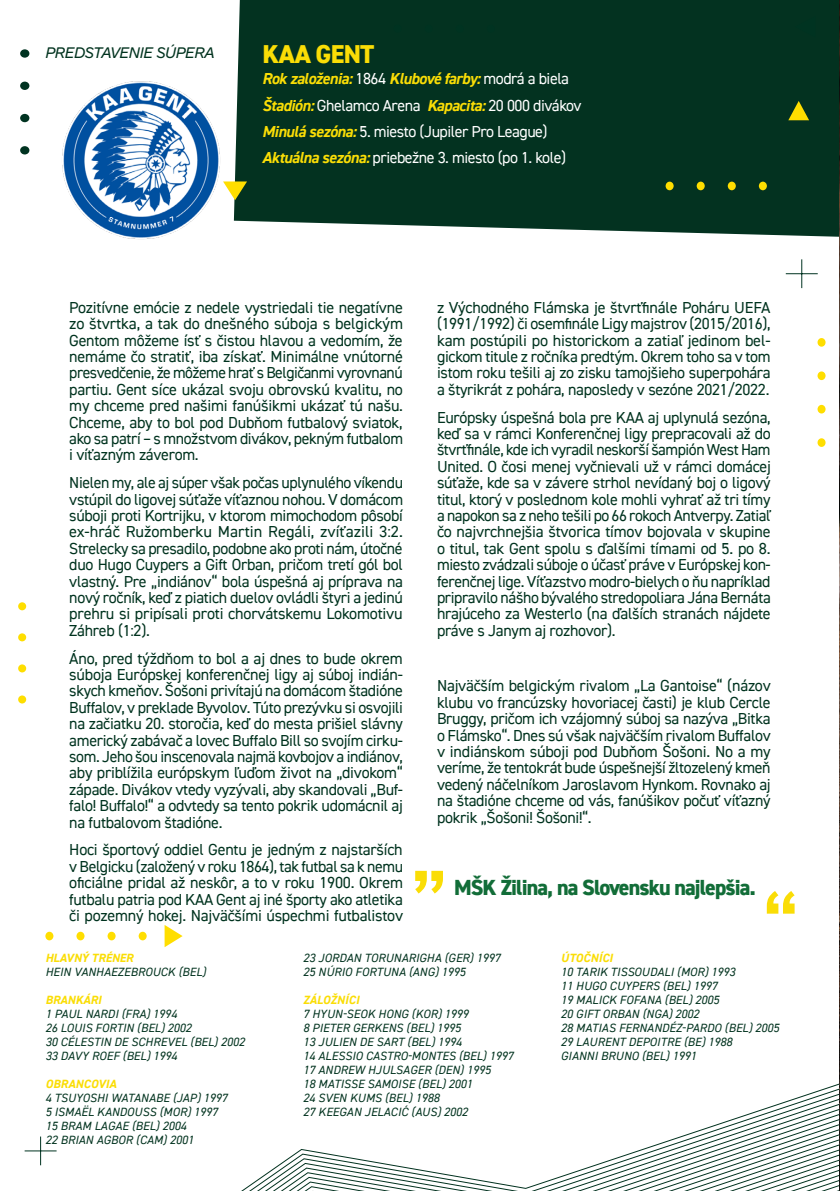
<style>
.page{position:relative;width:840px;height:1191px;background:#fff}
.page>*{position:absolute;margin:0;border:0;box-sizing:border-box;transform-origin:0 0}
.t1{font:800 26px "DIN2014";letter-spacing:-.03em;color:#fadd06}
.t2{font:800 22px "DIN2014";letter-spacing:-.04em;color:#126d38}
.Body_text____no_tab{font:16px/16.4px "DIN2014";letter-spacing:-.02em;color:#00331f;text-align:justify}
.t3{font:16px "DIN2014";letter-spacing:-.03em;color:#fff}
.t4{font:italic 700 16px "DIN2014";letter-spacing:-.03em;color:#fadd06}
.t5{font:italic 16px "ARS Maquette Pro";letter-spacing:-.04em;color:#02331f}
.t6{font:italic 12px "DIN2014";letter-spacing:.01em;color:#02331f}
.t7{font:italic 700 12px "DIN2014";letter-spacing:.01em;color:#fadd06}
.s1{font-weight:400;font-style:normal;color:#fff}
.s2{font-weight:700;font-style:italic;color:#fadd06}
</style>
<div class="page">
<div style="left:234px;top:0;width:604px;height:237px;background:#033220"></div>
<svg style="left:241px;top:1084px;width:597px;height:107px"></svg>
<div style="left:20px;top:146px;width:9px;height:8px;background:#003321;border-radius:50%"></div>
<div style="left:20px;top:114px;width:9px;height:8px;background:#003321;border-radius:50%"></div>
<div style="left:20px;top:82px;width:9px;height:8px;background:#003321;border-radius:50%"></div>
<div style="left:20px;top:49px;width:9px;height:9px;background:#003321;border-radius:50%"></div>
<svg style="left:227px;top:181px;width:20px;height:19px"></svg>
<hr style="left:785px;top:273px;width:32px;height:1px;background:#003321">
<svg style="left:794px;top:16px;width:20px;height:22px"></svg>
<svg style="left:415px;top:871px;width:27px;height:22px"></svg>
<svg style="left:766px;top:891px;width:28px;height:22px"></svg>
<div style="left:817px;top:338px;width:8px;height:9px;background:#ffde00;border-radius:50%"></div>
<div style="left:817px;top:371px;width:8px;height:9px;background:#ffde00;border-radius:50%"></div>
<div style="left:817px;top:405px;width:8px;height:8px;background:#ffde00;border-radius:50%"></div>
<div style="left:817px;top:438px;width:8px;height:9px;background:#ffde00;border-radius:50%"></div>
<div style="left:665px;top:182px;width:8px;height:8px;background:#ffde00;border-radius:50%"></div>
<div style="left:696px;top:182px;width:8px;height:8px;background:#ffde00;border-radius:50%"></div>
<div style="left:727px;top:182px;width:8px;height:8px;background:#ffde00;border-radius:50%"></div>
<div style="left:758px;top:182px;width:8px;height:8px;background:#ffde00;border-radius:50%"></div>
<div style="left:45px;top:931px;width:8px;height:9px;background:#ffde00;border-radius:50%"></div>
<div style="left:76px;top:931px;width:8px;height:9px;background:#ffde00;border-radius:50%"></div>
<div style="left:107px;top:931px;width:8px;height:9px;background:#ffde00;border-radius:50%"></div>
<div style="left:139px;top:931px;width:8px;height:9px;background:#ffde00;border-radius:50%"></div>
<svg style="left:787px;top:101px;width:21px;height:19px"></svg>
<svg style="left:164px;top:925px;width:18px;height:22px"></svg>
<div style="left:18px;top:602px;width:8px;height:8px;background:#fede00;border-radius:50%"></div>
<div style="left:18px;top:633px;width:8px;height:8px;background:#fede00;border-radius:50%"></div>
<div style="left:18px;top:664px;width:8px;height:8px;background:#fede00;border-radius:50%"></div>
<div style="left:18px;top:695px;width:8px;height:8px;background:#fede00;border-radius:50%"></div>
<svg style="left:40px;top:1136px;width:1px;height:29px"></svg>
<hr style="left:25px;top:1150px;width:32px;height:1px;background:#003321">
<div style="left:393px;top:25px;width:8px;height:8px;background:#003321;border-radius:50%"></div>
<div style="left:424px;top:25px;width:8px;height:8px;background:#003321;border-radius:50%"></div>
<div style="left:455px;top:25px;width:8px;height:8px;background:#003321;border-radius:50%"></div>
<div style="left:486px;top:25px;width:8px;height:8px;background:#003321;border-radius:50%"></div>
<img style="left:838px;top:1px;width:1px;height:1186px">
<img style="left:62px;top:81px;width:165px;height:158px">
<p class="t5" style="left:45px;top:42px;width:171px">PREDSTAVENIE SÚPERA</p>
<p class="t1" style="left:262px;top:37px;width:113px">KAA GENT</p>
<p class="t4" style="left:262px;top:68px;width:308px">Rok založenia: <span class="s1">1864</span> Klubové farby: <span class="s1">modrá a biela</span></p>
<p class="t3" style="left:262px;top:95px;width:321px"><span class="s2">Štadión:</span> Ghelamco Arena <span class="s2">Kapacita:</span> 20 000 divákov</p>
<p class="t3" style="left:262px;top:121px;width:287px"><span class="s2">Minulá sezóna:</span> 5. miesto (Jupiler Pro League)</p>
<p class="t3" style="left:262px;top:147px;width:305px"><span class="s2">Aktuálna sezóna:</span> priebežne 3. miesto (po 1. kole)</p>
<p class="Body_text____no_tab" style="left:69px;top:299px;width:335px">Pozitívne emócie z nedele vystriedali tie negatívne zo štvrtka, a tak do dnešného súboja s belgickým Gentom môžeme ísť s čistou hlavou a vedomím, že nemáme čo stratiť, iba získať. Minimálne vnútorné presvedčenie, že môžeme hrať s Belgičanmi vyrovnanú partiu. Gent síce ukázal svoju obrovskú kvalitu, no my chceme pred našimi fanúšikmi ukázať tú našu.<br>Chceme, aby to bol pod Dubňom futbalový sviatok, ako sa patrí – s množstvom divákov, pekným futbalom i víťazným záverom.</p>
<p class="Body_text____no_tab" style="left:69px;top:474px;width:335px">Nielen my, ale aj súper však počas uplynulého víkendu vstúpil do ligovej súťaže víťaznou nohou. V domácom súboji proti Kortrijku, v ktorom mimochodom pôsobí ex-hráč Ružomberku Martin Regáli, zvíťazili 3:2.<br>Strelecky sa presadilo, podobne ako proti nám, útočné duo Hugo Cuypers a Gift Orban, pričom tretí gól bol vlastný. Pre „indiánov“ bola úspešná aj príprava na nový ročník, keď z piatich duelov ovládli štyri a jedinú prehru si pripísali proti chorvátskemu Lokomotivu Záhreb (1:2).</p>
<p class="Body_text____no_tab" style="left:69px;top:649px;width:335px">Áno, pred týždňom to bol a aj dnes to bude okrem súboja Európskej konferenčnej ligy aj súboj indián&shy;skych kmeňov. Šošoni privítajú na domácom štadióne Buffalov, v preklade Byvolov. Túto prezývku si osvojili na začiatku 20. storočia, keď do mesta prišiel slávny americký zabávač a lovec Buffalo Bill so svojím cirku&shy;som. Jeho šou inscenovala najmä kovbojov a indiánov, aby priblížila európskym ľuďom život na „divokom“ západe. Divákov vtedy vyzývali, aby skandovali „Buf&shy;falo! Buffalo!“ a odvtedy sa tento pokrik udomácnil aj na futbalovom štadióne.</p>
<p class="Body_text____no_tab" style="left:69px;top:841px;width:335px">Hoci športový oddiel Gentu je jedným z najstarších v Belgicku (založený v roku 1864), tak futbal sa k nemu oficiálne pridal až neskôr, a to v roku 1900. Okrem futbalu patria pod KAA Gent aj iné športy ako atletika či pozemný hokej. Najväčšími úspechmi futbalistov</p>
<p class="Body_text____no_tab" style="left:437px;top:299px;width:335px">z Východného Flámska je štvrťfinále Poháru UEFA (1991/1992) či osemfinále Ligy majstrov (2015/2016), kam postúpili po historickom a zatiaľ jedinom bel&shy;gickom titule z ročníka predtým. Okrem toho sa v tom istom roku tešili aj zo zisku tamojšieho superpohára a štyrikrát z pohára, naposledy v sezóne 2021/2022.</p>
<p class="Body_text____no_tab" style="left:437px;top:408px;width:335px">Európsky úspešná bola pre KAA aj uplynulá sezóna, keď sa v rámci Konferenčnej ligy prepracovali až do štvrťfinále, kde ich vyradil neskorší šampión West Ham United. O čosi menej vyčnievali už v rámci domácej súťaže, kde sa v závere strhol nevídaný boj o ligový titul, ktorý v poslednom kole mohli vyhrať až tri tímy a napokon sa z neho tešili po 66 rokoch Antverpy. Zatiaľ čo najvrchnejšia štvorica tímov bojovala v skupine o titul, tak Gent spolu s ďalšími tímami od 5. po 8. miesto zvádzali súboje o účasť práve v Európskej kon&shy;ferenčnej lige. Víťazstvo modro-bielych o ňu napríklad pripravilo nášho bývalého stredopoliara Jána Bernáta hrajúceho za Westerlo (na ďalších stranách nájdete práve s Janym aj rozhovor).</p>
<p class="Body_text____no_tab" style="left:437px;top:677px;width:335px">Najväčším belgickým rivalom „La Gantoise“ (názov klubu vo francúzsky hovoriacej časti) je klub Cercle Bruggy, pričom ich vzájomný súboj sa nazýva „Bitka o Flámsko“. Dnes sú však najväčším rivalom Buffalov v indiánskom súboji pod Dubňom Šošoni. No a my veríme, že tentokrát bude úspešnejší žltozelený kmeň vedený náčelníkom Jaroslavom Hynkom. Rovnako aj na štadióne chceme od vás, fanúšikov počuť víťazný pokrik „Šošoni! Šošoni!“.</p>
<p class="t2" style="left:454px;top:873px;width:303px">MŠK Žilina, na Slovensku najlepšia.</p>
<p class="t7" style="left:45px;top:950px;width:89px">HLAVNÝ TRÉNER</p>
<p class="t6" style="left:45px;top:964px;width:162px">HEIN VANHAEZEBROUCK (BEL)</p>
<p class="t7" style="left:45px;top:992px;width:57px">BRANKÁRI</p>
<p class="t6" style="left:45px;top:1006px;width:133px">1 PAUL NARDI (FRA) 1994</p>
<p class="t6" style="left:45px;top:1020px;width:148px">26 LOUIS FORTIN (BEL) 2002</p>
<p class="t6" style="left:45px;top:1034px;width:201px">30 CÉLESTIN DE SCHREVEL (BEL) 2002</p>
<p class="t6" style="left:45px;top:1048px;width:133px">33 DAVY ROEF (BEL) 1994</p>
<p class="t7" style="left:45px;top:1076px;width:72px">OBRANCOVIA</p>
<p class="t6" style="left:45px;top:1090px;width:183px">4 TSUYOSHI WATANABE (JAP) 1997</p>
<p class="t6" style="left:45px;top:1104px;width:174px">5 ISMAËL KANDOUSS (MOR) 1997</p>
<p class="t6" style="left:45px;top:1118px;width:142px">15 BRAM LAGAE (BEL) 2004</p>
<p class="t6" style="left:45px;top:1132px;width:150px">22 BRIAN AGBOR (CAM) 2001</p>
<p class="t6" style="left:303px;top:950px;width:199px">23 JORDAN TORUNARIGHA (GER) 1997</p>
<p class="t6" style="left:303px;top:964px;width:164px">25 NÚRIO FORTUNA (ANG) 1995</p>
<p class="t7" style="left:303px;top:992px;width:58px">ZÁLOŽNÍCI</p>
<p class="t6" style="left:303px;top:1006px;width:167px">7 HYUN-SEOK HONG (KOR) 1999</p>
<p class="t6" style="left:303px;top:1020px;width:159px">8 PIETER GERKENS (BEL) 1995</p>
<p class="t6" style="left:303px;top:1034px;width:160px">13 JULIEN DE SART (BEL) 1994</p>
<p class="t6" style="left:303px;top:1048px;width:212px">14 ALESSIO CASTRO-MONTES (BEL) 1997</p>
<p class="t6" style="left:303px;top:1062px;width:189px">17 ANDREW HJULSAGER (DEN) 1995</p>
<p class="t6" style="left:303px;top:1076px;width:171px">18 MATISSE SAMOISE (BEL) 2001</p>
<p class="t6" style="left:303px;top:1090px;width:138px">24 SVEN KUMS (BEL) 1988</p>
<p class="t6" style="left:303px;top:1104px;width:166px">27 KEEGAN JELACIĆ (AUS) 2002</p>
<p class="t7" style="left:560px;top:950px;width:53px">ÚTOČNÍCI</p>
<p class="t6" style="left:560px;top:964px;width:176px">10 TARIK TISSOUDALI (MOR) 1993</p>
<p class="t6" style="left:560px;top:978px;width:158px">11 HUGO CUYPERS (BEL) 1997</p>
<p class="t6" style="left:560px;top:992px;width:160px">19 MALICK FOFANA (BEL) 2005</p>
<p class="t6" style="left:560px;top:1006px;width:140px">20 GIFT ORBAN (NGA) 2002</p>
<p class="t6" style="left:560px;top:1020px;width:220px">28 MATIAS FERNANDÉZ-PARDO (BEL) 2005</p>
<p class="t6" style="left:560px;top:1034px;width:173px">29 LAURENT DEPOITRE (BE) 1988</p>
<p class="t6" style="left:560px;top:1048px;width:137px">GIANNI BRUNO (BEL) 1991</p>
</div>
